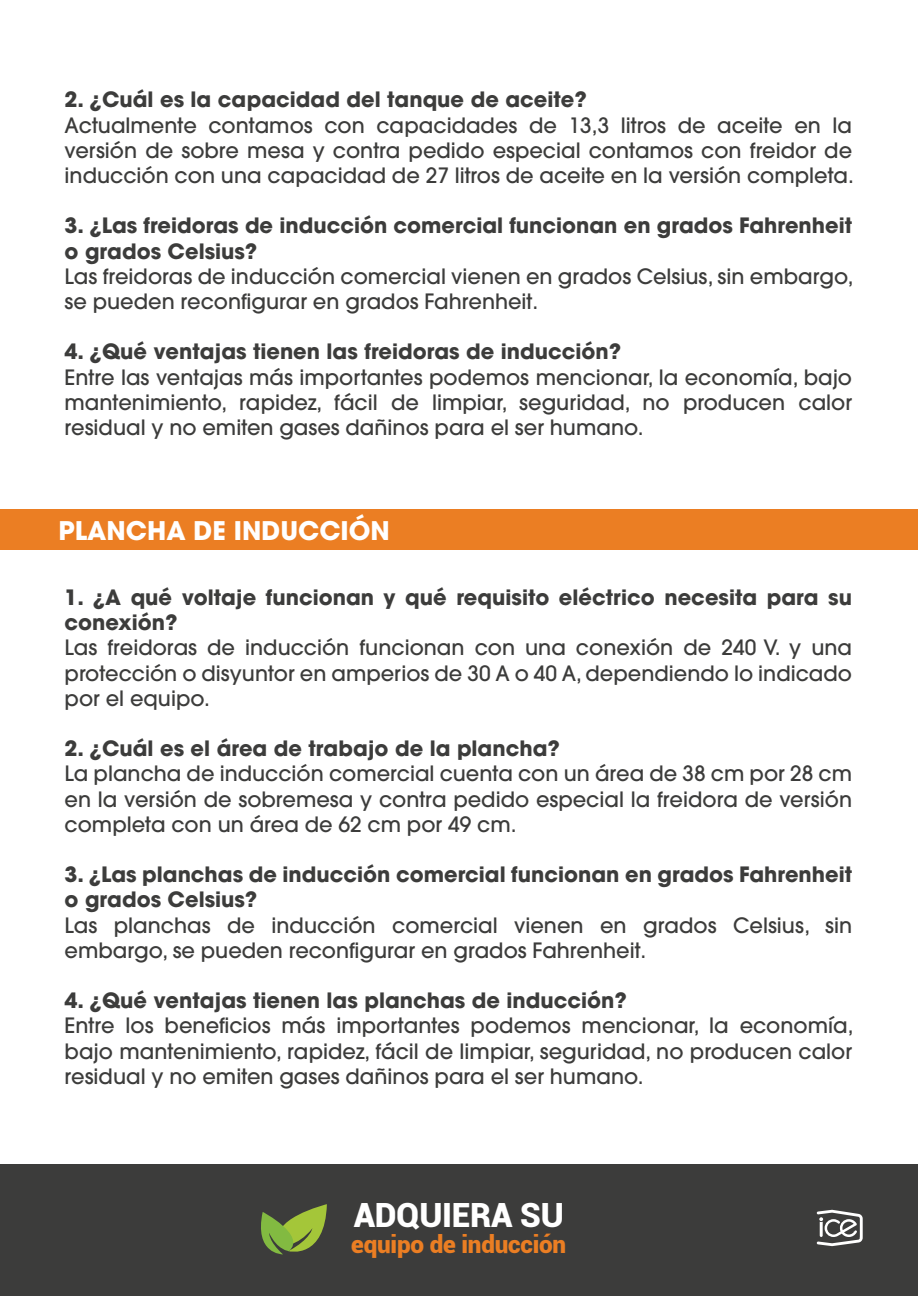
<style>
.page{position:relative;width:918px;height:1296px;background:#fff}
.page>*{position:absolute;margin:0;border:0;box-sizing:border-box;transform-origin:0 0}
.t1{font:900 33.3px "Roboto";letter-spacing:-.01em;color:#fff}
.t2{font:700 25.5px "Avant Garde";color:#fff}
.t3{font:900 24.3px "Roboto";letter-spacing:-.01em;color:#eb7e23}
.t4{font:500 21px/25.2px "Avant Garde";color:#3c3c3b;text-align:justify}
.t5{font:700 21px/25.2px "Avant Garde";color:#3c3c3b}
</style>
<div class="page">
<div style="left:0;top:510px;width:918px;height:40px;background:#eb7e23"></div>
<div style="left:0;top:1165px;width:918px;height:131px;background:#3c3c3b"></div>
<svg style="left:261px;top:1204px;width:66px;height:51px"></svg>
<svg style="left:817px;top:1210px;width:46px;height:36px"></svg>
<p class="t5" style="left:65px;top:87px;width:524px">2. ¿Cuál es la capacidad del tanque de aceite?</p>
<p class="t4" style="left:65px;top:112px;width:791px">Actualmente contamos con capacidades de 13,3 litros de aceite en la versión de sobre mesa y contra pedido especial contamos con freidor de inducción con una capacidad de 27 litros de aceite en la versión completa.</p>
<p class="t5" style="left:65px;top:213px;width:789px">3. ¿Las freidoras de inducción comercial funcionan en grados Fahrenheit o grados Celsius?</p>
<p class="t4" style="left:65px;top:264px;width:791px">Las freidoras de inducción comercial vienen en grados Celsius, sin embargo, se pueden reconfigurar en grados Fahrenheit.</p>
<p class="t5" style="left:65px;top:339px;width:558px">4. ¿Qué ventajas tienen las freidoras de inducción?</p>
<p class="t4" style="left:65px;top:364px;width:789px">Entre las ventajas más importantes podemos mencionar, la economía, bajo mantenimiento, rapidez, fácil de limpiar, seguridad, no producen calor residual y no emiten gases dañinos para el ser humano.</p>
<p class="t2" style="left:59px;top:514px;width:333px">PLANCHA DE INDUCCIÓN</p>
<p class="t5" style="left:65px;top:585px;width:789px">1. ¿A qué voltaje funcionan y qué requisito eléctrico necesita para su conexión?</p>
<p class="t4" style="left:65px;top:635px;width:789px">Las freidoras de inducción funcionan con una conexión de 240 V. y una protección o disyuntor en amperios de 30 A o 40 A, dependiendo lo indicado por el equipo.</p>
<p class="t5" style="left:65px;top:736px;width:497px">2. ¿Cuál es el área de trabajo de la plancha?</p>
<p class="t4" style="left:65px;top:761px;width:789px">La plancha de inducción comercial cuenta con un área de 38 cm por 28 cm en la versión de sobremesa y contra pedido especial la freidora de versión completa con un área de 62 cm por 49 cm.</p>
<p class="t5" style="left:65px;top:862px;width:789px">3. ¿Las planchas de inducción comercial funcionan en grados Fahrenheit o grados Celsius?</p>
<p class="t4" style="left:65px;top:912px;width:789px">Las planchas de inducción comercial vienen en grados Celsius, sin embargo, se pueden reconfigurar en grados Fahrenheit.</p>
<p class="t5" style="left:65px;top:988px;width:564px">4. ¿Qué ventajas tienen las planchas de inducción?</p>
<p class="t4" style="left:65px;top:1013px;width:790px">Entre los beneficios más importantes podemos mencionar, la economía, bajo mantenimiento, rapidez, fácil de limpiar, seguridad, no producen calor residual y no emiten gases dañinos para el ser humano.</p>
<h1 class="t1" style="left:354px;top:1191px;width:212px">ADQUIERA SU</h1>
<p class="t3" style="left:351px;top:1227px;width:216px">equipo de inducción</p>
</div>
